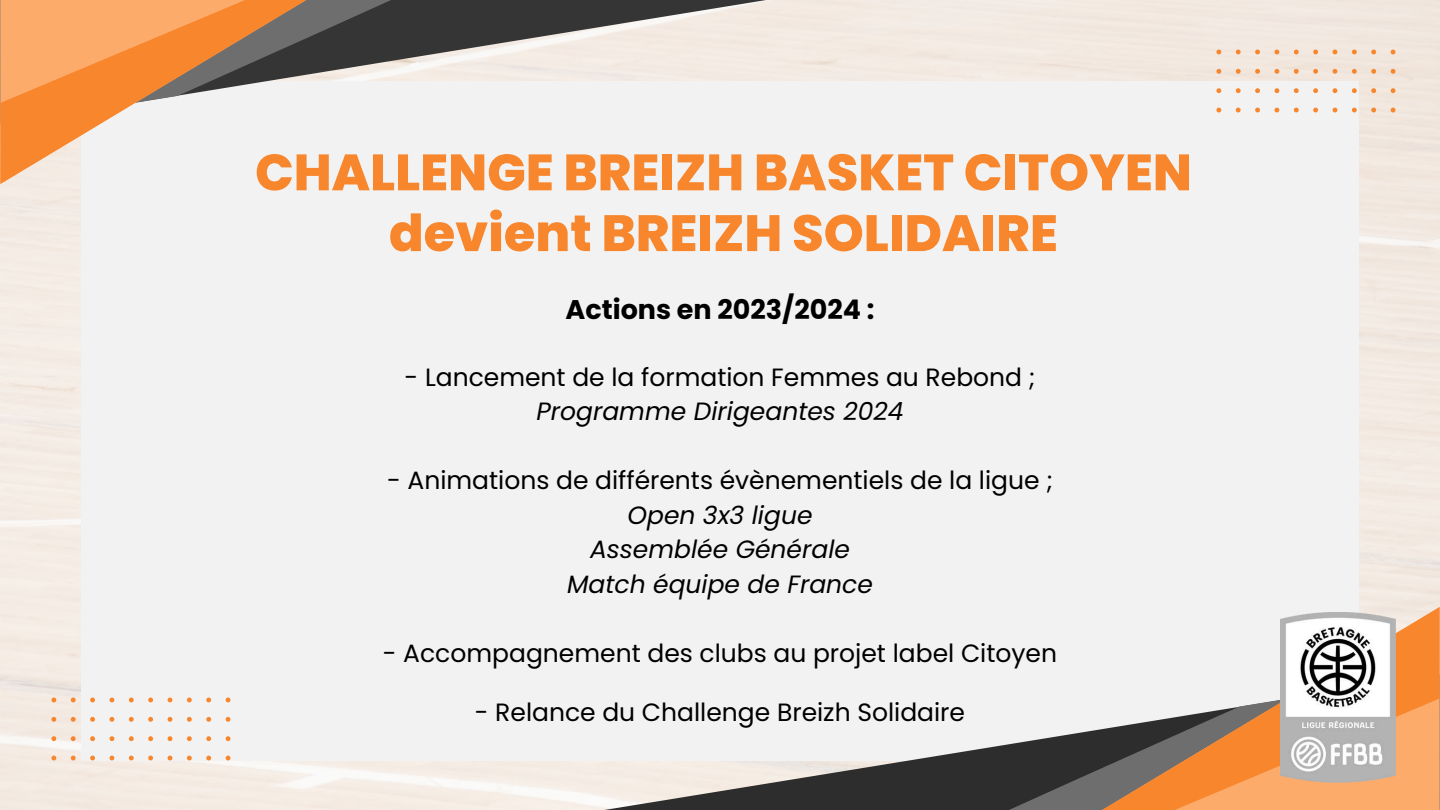
<style>
.page{position:relative;width:1440px;height:810px;background:#fff}
.page>*{position:absolute;margin:0;border:0;box-sizing:border-box;transform-origin:0 0}
.t1{font:800 51px/60.8px "Poppins";color:#f8862c;text-align:center}
.t2{font:700 27px "Poppins";color:#000}
.t3{font:25px "Poppins";color:#000}
.t4{font:italic 25px/34.5px "Poppins";color:#000;text-align:center}
</style>
<div class="page">
<div style="left:81px;top:81px;width:1278px;height:679px;background:#f2f2f2"></div>
<svg style="left:565px;top:754px;width:379px;height:56px"></svg>
<svg style="left:944px;top:737px;width:109px;height:73px;background:#484848"></svg>
<svg style="left:1053px;top:607px;width:387px;height:203px"></svg>
<svg style="left:439px;top:0;width:336px;height:81px;background:#b5b0ab"></svg>
<svg style="left:342px;top:0;width:97px;height:81px;background:#686665"></svg>
<svg style="left:0;top:0;width:342px;height:184px"></svg>
<svg style="left:1216px;top:50px;width:5px;height:4px"></svg>
<svg style="left:1236px;top:50px;width:5px;height:4px"></svg>
<svg style="left:1255px;top:50px;width:5px;height:4px"></svg>
<svg style="left:1274px;top:50px;width:5px;height:4px"></svg>
<svg style="left:1294px;top:50px;width:5px;height:4px"></svg>
<svg style="left:1313px;top:50px;width:5px;height:4px"></svg>
<svg style="left:1333px;top:50px;width:4px;height:4px"></svg>
<svg style="left:1352px;top:50px;width:5px;height:4px"></svg>
<svg style="left:1371px;top:50px;width:5px;height:4px"></svg>
<svg style="left:1216px;top:69px;width:5px;height:5px"></svg>
<svg style="left:1236px;top:69px;width:5px;height:5px"></svg>
<svg style="left:1255px;top:69px;width:5px;height:5px"></svg>
<svg style="left:1274px;top:69px;width:5px;height:5px"></svg>
<svg style="left:1294px;top:69px;width:5px;height:5px"></svg>
<svg style="left:1313px;top:69px;width:5px;height:5px"></svg>
<svg style="left:1333px;top:69px;width:4px;height:5px"></svg>
<svg style="left:1352px;top:69px;width:5px;height:5px"></svg>
<svg style="left:1371px;top:69px;width:5px;height:5px"></svg>
<svg style="left:1216px;top:88px;width:5px;height:5px"></svg>
<svg style="left:1236px;top:88px;width:5px;height:5px"></svg>
<svg style="left:1255px;top:88px;width:5px;height:5px"></svg>
<svg style="left:1274px;top:88px;width:5px;height:5px"></svg>
<svg style="left:1294px;top:88px;width:5px;height:5px"></svg>
<svg style="left:1313px;top:88px;width:5px;height:5px"></svg>
<svg style="left:1333px;top:88px;width:4px;height:5px"></svg>
<svg style="left:1352px;top:88px;width:5px;height:5px"></svg>
<svg style="left:1371px;top:88px;width:5px;height:5px"></svg>
<svg style="left:1216px;top:108px;width:5px;height:4px"></svg>
<svg style="left:1236px;top:108px;width:5px;height:4px"></svg>
<svg style="left:1255px;top:108px;width:5px;height:4px"></svg>
<svg style="left:1274px;top:108px;width:5px;height:4px"></svg>
<svg style="left:1294px;top:108px;width:5px;height:4px"></svg>
<svg style="left:1313px;top:108px;width:5px;height:4px"></svg>
<svg style="left:1333px;top:108px;width:4px;height:4px"></svg>
<svg style="left:1352px;top:108px;width:5px;height:4px"></svg>
<svg style="left:1371px;top:108px;width:5px;height:4px"></svg>
<svg style="left:1391px;top:50px;width:4px;height:4px"></svg>
<svg style="left:1391px;top:69px;width:4px;height:5px"></svg>
<svg style="left:1391px;top:88px;width:4px;height:5px"></svg>
<svg style="left:1391px;top:108px;width:4px;height:4px"></svg>
<svg style="left:51px;top:698px;width:5px;height:4px"></svg>
<svg style="left:71px;top:698px;width:5px;height:4px"></svg>
<svg style="left:90px;top:698px;width:5px;height:4px"></svg>
<svg style="left:110px;top:698px;width:4px;height:4px"></svg>
<svg style="left:129px;top:698px;width:5px;height:4px"></svg>
<svg style="left:148px;top:698px;width:5px;height:4px"></svg>
<svg style="left:168px;top:698px;width:4px;height:4px"></svg>
<svg style="left:187px;top:698px;width:5px;height:4px"></svg>
<svg style="left:206px;top:698px;width:5px;height:4px"></svg>
<svg style="left:51px;top:717px;width:5px;height:5px"></svg>
<svg style="left:71px;top:717px;width:5px;height:5px"></svg>
<svg style="left:90px;top:717px;width:5px;height:5px"></svg>
<svg style="left:110px;top:717px;width:4px;height:5px"></svg>
<svg style="left:129px;top:717px;width:5px;height:5px"></svg>
<svg style="left:148px;top:717px;width:5px;height:5px"></svg>
<svg style="left:168px;top:717px;width:4px;height:5px"></svg>
<svg style="left:187px;top:717px;width:5px;height:5px"></svg>
<svg style="left:206px;top:717px;width:5px;height:5px"></svg>
<svg style="left:51px;top:736px;width:5px;height:5px"></svg>
<svg style="left:71px;top:736px;width:5px;height:5px"></svg>
<svg style="left:90px;top:736px;width:5px;height:5px"></svg>
<svg style="left:110px;top:736px;width:4px;height:5px"></svg>
<svg style="left:129px;top:736px;width:5px;height:5px"></svg>
<svg style="left:148px;top:736px;width:5px;height:5px"></svg>
<svg style="left:168px;top:736px;width:4px;height:5px"></svg>
<svg style="left:187px;top:736px;width:5px;height:5px"></svg>
<svg style="left:206px;top:736px;width:5px;height:5px"></svg>
<svg style="left:51px;top:756px;width:5px;height:4px"></svg>
<svg style="left:71px;top:756px;width:5px;height:4px"></svg>
<svg style="left:90px;top:756px;width:5px;height:4px"></svg>
<svg style="left:110px;top:756px;width:4px;height:4px"></svg>
<svg style="left:129px;top:756px;width:5px;height:4px"></svg>
<svg style="left:148px;top:756px;width:5px;height:4px"></svg>
<svg style="left:168px;top:756px;width:4px;height:4px"></svg>
<svg style="left:187px;top:756px;width:5px;height:4px"></svg>
<svg style="left:206px;top:756px;width:5px;height:4px"></svg>
<svg style="left:226px;top:698px;width:4px;height:4px"></svg>
<svg style="left:226px;top:717px;width:4px;height:5px"></svg>
<svg style="left:226px;top:736px;width:4px;height:5px"></svg>
<svg style="left:226px;top:756px;width:4px;height:4px"></svg>
<img style="left:1281px;top:612px;width:114px;height:171px">
<h1 class="t1" style="left:255px;top:142px;width:938px">CHALLENGE BREIZH BASKET CITOYEN devient BREIZH SOLIDAIRE</h1>
<p class="t2" style="left:566px;top:294px;width:310px">Actions en 2023/2024 :</p>
<p class="t3" style="left:405px;top:362px;width:632px">- Lancement de la formation Femmes au Rebond ;</p>
<p class="t4" style="left:536px;top:394px;width:369px">Programme Dirigeantes 2024</p>
<p class="t3" style="left:387px;top:466px;width:667px">- Animations de différents évènementiels de la ligue ;</p>
<p class="t4" style="left:567px;top:498px;width:307px">Open 3x3 ligue<br>Assemblée Générale<br>Match équipe de France</p>
<p class="t3" style="left:383px;top:638px;width:676px">- Accompagnement des clubs au projet label Citoyen</p>
<p class="t3" style="left:475px;top:698px;width:492px">- Relance du Challenge Breizh Solidaire</p>
</div>
